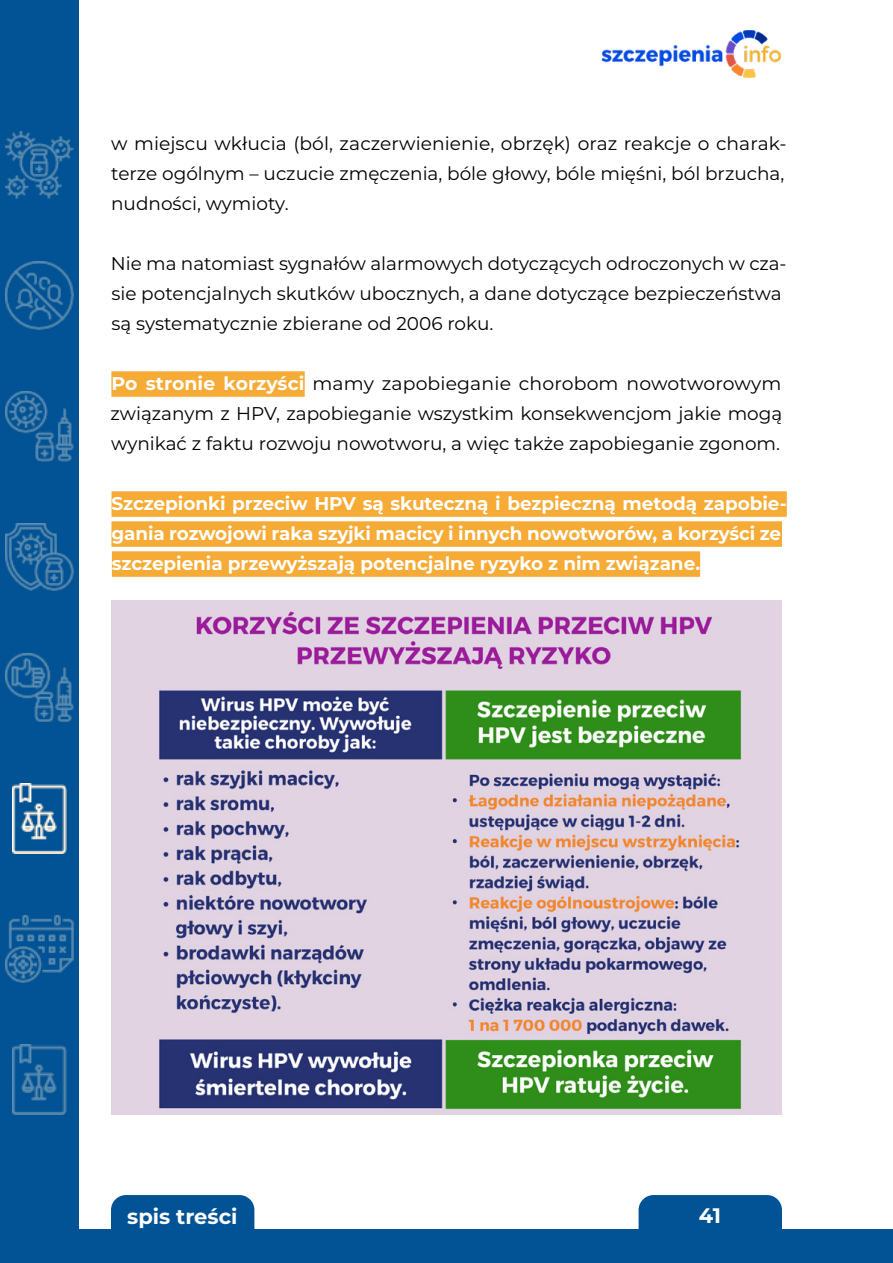
<style>
.page{position:relative;width:893px;height:1263px;background:#fff}
.page>*{position:absolute;margin:0;border:0;box-sizing:border-box;transform-origin:0 0}
.t1{font:700 21px "Montserrat";color:#fff}
.t2{font:18.45px/30px "Montserrat";color:#000}
.t3{font:700 18.45px/30px "Montserrat";letter-spacing:-.005em;color:#fff}
.s1{font-weight:700;color:#fff}
</style>
<div class="page">
<div style="left:0;top:0;width:79px;height:1260px;background:#025395"></div>
<img style="left:6px;top:131px;width:67px;height:67px">
<img style="left:6px;top:262px;width:67px;height:67px">
<img style="left:6px;top:391px;width:67px;height:70px">
<img style="left:6px;top:654px;width:67px;height:67px">
<img style="left:12px;top:783px;width:54px;height:70px">
<img style="left:6px;top:915px;width:67px;height:67px">
<img style="left:12px;top:1044px;width:54px;height:70px">
<img style="left:6px;top:523px;width:67px;height:67px">
<div style="left:111px;top:371px;width:194px;height:26px;background:#f6ab36"></div>
<div style="left:112px;top:491px;width:675px;height:26px;background:#f6ab36"></div>
<div style="left:111px;top:521px;width:671px;height:26px;background:#f6ab36"></div>
<div style="left:112px;top:551px;width:588px;height:26px;background:#f6ab36"></div>
<div style="left:111px;top:600px;width:671px;height:514px;background:#e1d3e2"></div>
<img style="left:159px;top:611px;width:583px;height:499px">
<img style="left:601px;top:31px;width:180px;height:46px">
<div style="left:111px;top:1195px;width:143px;height:60px;background:#025395;border-radius:15px"></div>
<div style="left:639px;top:1195px;width:143px;height:68px;background:#025395;border-radius:15px"></div>
<div style="left:0;top:1230px;width:893px;height:33px;background:#025395"></div>
<p class="t2" style="left:111px;top:128px;width:677px">w miejscu wkłucia (ból, zaczerwienienie, obrzęk) oraz reakcje o charak&shy;terze ogólnym – uczucie zmęczenia, bóle głowy, bóle mięśni, ból brzucha, nudności, wymioty.</p>
<p class="t2" style="left:111px;top:248px;width:677px">Nie ma natomiast sygnałów alarmowych dotyczących odroczonych w cza&shy;sie potencjalnych skutków ubocznych, a dane dotyczące bezpieczeństwa są systematycznie zbierane od 2006 roku.</p>
<p class="t2" style="left:111px;top:368px;width:673px;text-align:justify"><span class="s1">Po stronie korzyści</span> mamy zapobieganie chorobom nowotworowym związanym z HPV, zapobieganie wszystkim konsekwencjom jakie mogą wynikać z faktu rozwoju nowotworu, a więc także zapobieganie zgonom.</p>
<p class="t3" style="left:111px;top:488px;width:677px">Szczepionki przeciw HPV są skuteczną i bezpieczną metodą zapobie&shy;gania rozwojowi raka szyjki macicy i innych nowotworów, a korzyści ze szczepienia przewyższają potencjalne ryzyko z nim związane.</p>
<p class="t1" style="left:127px;top:1202px;width:112px">spis treści</p>
<p class="t1" style="left:699px;top:1200px;width:24px">41</p>
</div>
